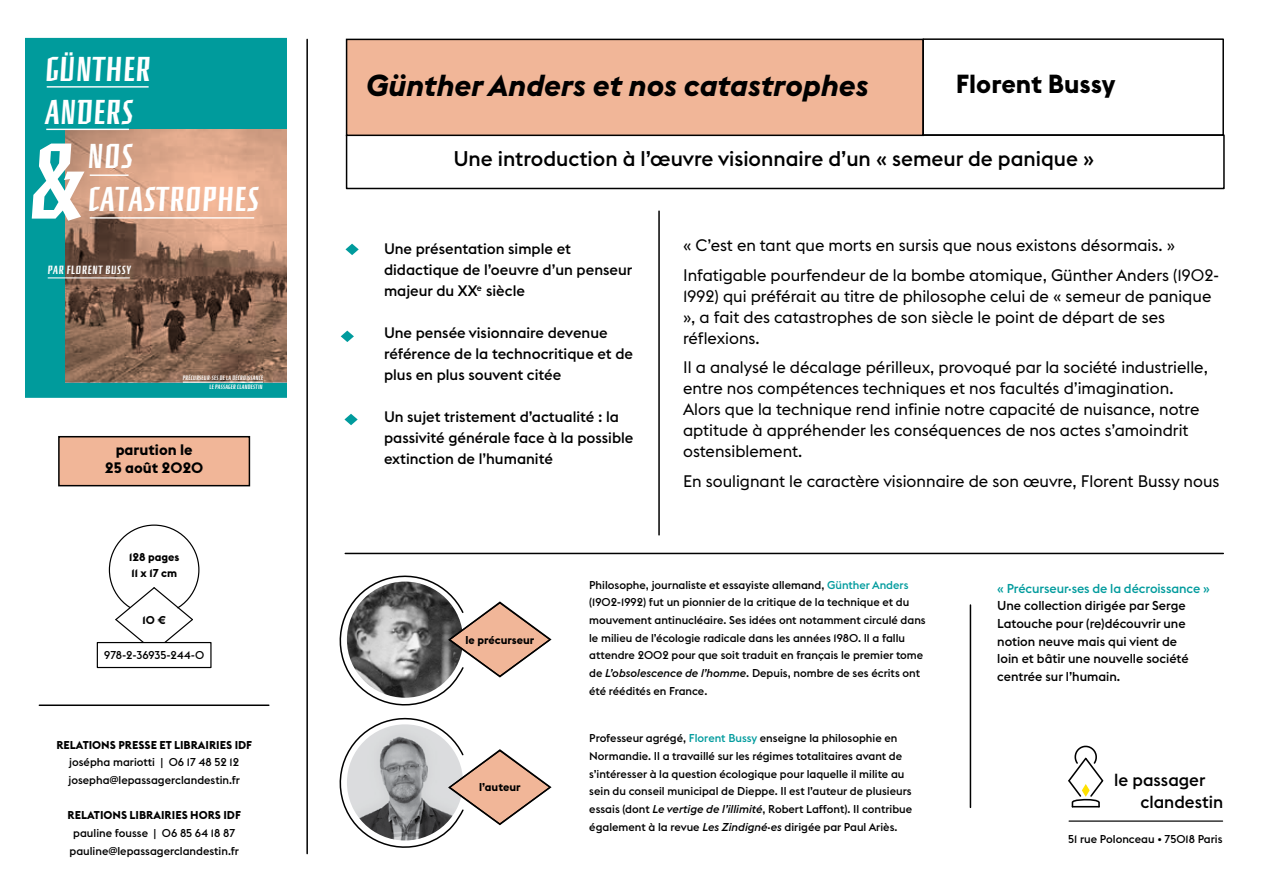
<style>
.page{position:relative;width:1263px;height:893px;background:#fff}
.page>*{position:absolute;margin:0;border:0;box-sizing:border-box;transform-origin:0 0}
.t1{font:700 31.2px/42.5px "Newberlin FF";letter-spacing:.03em;color:#fff}
.t2{font:italic 700 30px "Euclid Flex";color:#000}
.t3{font:700 25.8px "Euclid Flex";letter-spacing:-.005em;color:#000}
.t4{font:500 21px "Euclid Flex";color:#000}
.t5{font:500 17.25px/21.5px "Euclid Flex";color:#000}
.t6{font:16.5px/21px "Euclid Flex";color:#000}
.t7{font:500 15px/21px "Euclid Flex";color:#000}
.t8{font:700 15px/18px "Euclid Flex";color:#000;text-align:center}
.t9{font:500 12.75px/17.7px "Euclid Flex";color:#000}
.t10{font:500 12.75px "Euclid Flex";letter-spacing:-.005em;color:#009b9d}
.t11{font:500 11.25px/17.7px "Euclid Flex";color:#000}
.t12{font:700 11.25px/15.3px "Euclid Flex";color:#000}
.t13{font:700 10.8px "Newberlin FF";letter-spacing:.06em;color:#fff}
.t14{font:700 5.7px/9.6px "Newberlin FF";letter-spacing:.04em;color:#fff;text-align:right}
.s1{color:#009b9d}
.s2{font-style:italic}
</style>
<div class="page">
<div style="left:346px;top:134px;width:879px;height:55px;border:2px solid #000"></div>
<div style="left:59px;top:437px;width:190px;height:49px;background:#f1b698"></div>
<div style="left:58px;top:436px;width:192px;height:50px;border:2px solid #000"></div>
<svg style="left:114px;top:587px;width:80px;height:55px"></svg>
<hr style="left:306px;top:39px;width:2px;height:815px;background:#000">
<hr style="left:658px;top:211px;width:2px;height:324px;background:#000">
<div style="left:347px;top:39px;width:576px;height:96px;background:#f1b698"></div>
<div style="left:346px;top:39px;width:578px;height:97px;border:2px solid #000"></div>
<div style="left:922px;top:38px;width:302px;height:98px;border:2px solid #000"></div>
<hr style="left:345px;top:553px;width:878px;height:1px;background:#000">
<hr style="left:970px;top:605px;width:1px;height:202px;background:#000">
<hr style="left:39px;top:704px;width:230px;height:2px;background:#000">
<hr style="left:1069px;top:820px;width:153px;height:2px;background:#000">
<div style="left:97px;top:642px;width:115px;height:26px;border:1px solid #000"></div>
<svg style="left:341px;top:331px;width:13px;height:11px"></svg>
<svg style="left:345px;top:244px;width:14px;height:11px"></svg>
<svg style="left:344px;top:414px;width:14px;height:11px"></svg>
<svg style="left:1068px;top:745px;width:36px;height:63px"></svg>
<svg style="left:339px;top:575px;width:213px;height:273px"></svg>
<div style="left:25px;top:37px;width:261px;height:361px;background:#009b9c"></div>
<svg style="left:65px;top:129px;width:221px;height:253px;background:#a67c66"></svg>
<svg style="left:32px;top:144px;width:53px;height:77px"></svg>
<hr style="left:47px;top:86px;width:102px;height:2px;background:#fff">
<hr style="left:46px;top:129px;width:83px;height:1px;background:#fff">
<hr style="left:183px;top:382px;width:80px;height:1px;background:#fff">
<hr style="left:48px;top:277px;width:82px;height:1px;background:#fff">
<hr style="left:90px;top:174px;width:39px;height:2px;background:#fff">
<hr style="left:90px;top:217px;width:164px;height:2px;background:#fff">
<div style="left:22px;top:36px;width:268px;height:363px;border:2px solid #fff"></div>
<h1 class="t1" style="left:45px;top:48px;width:107px">GÜNTHER<br>ANDERS</h1>
<h1 class="t1" style="left:88px;top:135px;width:172px">NOS<br>CATASTROPHES</h1>
<p class="t13" style="left:48px;top:263px;width:85px">PAR FLORENT BUSSY</p>
<p class="t14" style="left:183px;top:372px;width:82px">PRÉCURSEUR·SES DE LA DÉCROISSANCE<br>LE PASSAGER CLANDESTIN</p>
<h3 class="t8" style="left:105px;top:441px;width:100px">parution le<br>25 août 2020</h3>
<p class="t12" style="left:129px;top:550px;width:52px">128 pages<br>11 x 17 cm</p>
<p class="t12" style="left:142px;top:612px;width:25px">10 €</p>
<p class="t11" style="left:104px;top:646px;width:102px">978-2-36935-244-0</p>
<p class="t12" style="left:56px;top:737px;width:197px">Relations presse et librairies IDF</p>
<p class="t11" style="left:68px;top:753px;width:173px">josépha mariotti | 06 17 48 52 12 josepha@lepassagerclandestin.fr</p>
<p class="t12" style="left:68px;top:808px;width:175px">Relations librairies hors IDF</p>
<p class="t11" style="left:70px;top:824px;width:171px;text-align:center">pauline fousse | 06 85 64 18 87 pauline@lepassagerclandestin.fr</p>
<h2 class="t2" style="left:366px;top:69px;width:504px">Günther Anders et nos catastrophes</h2>
<h3 class="t3" style="left:956px;top:69px;width:161px">Florent Bussy</h3>
<h3 class="t4" style="left:453px;top:147px;width:642px">Une introduction à l’œuvre visionnaire d’un « semeur de panique »</h3>
<h3 class="t7" style="left:384px;top:238px;width:250px">Une présentation simple et didactique de l’oeuvre d’un penseur majeur du XX<sup>e</sup> siècle</h3>
<h3 class="t7" style="left:384px;top:322px;width:250px">Une pensée visionnaire devenue référence de la technocritique et de plus en plus souvent citée</h3>
<h3 class="t7" style="left:384px;top:406px;width:251px">Un sujet tristement d’actualité : la passivité générale face à la possible extinction de l’humanité</h3>
<h3 class="t6" style="left:683px;top:231px;width:538px;line-height:29.5px">« C’est en tant que morts en sursis que nous existons désormais. »<br>Infatigable pourfendeur de la bombe atomique, Günther Anders (1902-</h3>
<h3 class="t6" style="left:683px;top:286px;width:530px">1992) qui préférait au titre de philosophe celui de « semeur de panique », a fait des catastrophes de son siècle le point de départ de ses réflexions.</h3>
<p class="t6" style="left:683px;top:357px;width:526px">Il a analysé le décalage périlleux, provoqué par la société industrielle, entre nos compétences techniques et nos facultés d’imagination.<br>Alors que la technique rend infinie notre capacité de nuisance, notre aptitude à appréhender les conséquences de nos actes s’amoindrit ostensiblement.</p>
<h3 class="t6" style="left:683px;top:471px;width:538px">En soulignant le caractère visionnaire de son œuvre, Florent Bussy nous</h3>
<p class="t12" style="left:465px;top:632px;width:70px">le précurseur</p>
<p class="t12" style="left:479px;top:780px;width:43px">l’auteur</p>
<p class="t11" style="left:589px;top:576px;width:338px">Philosophe, journaliste et essayiste allemand, <span class="s1">Günther Anders </span>(1902-1992) fut un pionnier de la critique de la technique et du mouvement antinucléaire. Ses idées ont notamment circulé dans le milieu de l’écologie radicale dans les années 1980. Il a fallu attendre 2002 pour que soit traduit en français le premier tome de <span class="s2">L’obsolescence de l’homme.</span> Depuis, nombre de ses écrits ont été réédités en France.</p>
<p class="t11" style="left:589px;top:729px;width:324px">Professeur agrégé, <span class="s1">Florent Bussy</span> enseigne la philosophie en Normandie. Il a travaillé sur les régimes totalitaires avant de s’intéresser à la question écologique pour laquelle il milite au sein du conseil municipal de Dieppe. Il est l’auteur de plusieurs essais (dont <span class="s2">Le vertige de l’illimité</span>, Robert Laffont). Il contribue également à la revue <span class="s2">Les Zindigné·es</span> dirigée par Paul Ariès.</p>
<p class="t10" style="left:997px;top:581px;width:214px">« Précurseur·ses de la décroissance »</p>
<p class="t9" style="left:997px;top:597px;width:193px">Une collection dirigée par Serge<br>Latouche pour (re)découvrir une notion neuve mais qui vient de loin et bâtir une nouvelle société centrée sur l’humain.</p>
<h3 class="t5" style="left:1140px;top:769px;width:84px;text-indent:-26px">le passager clandestin</h3>
<p class="t11" style="left:1068px;top:830px;width:156px">51 rue Polonceau • 75018 Paris</p>
</div>
